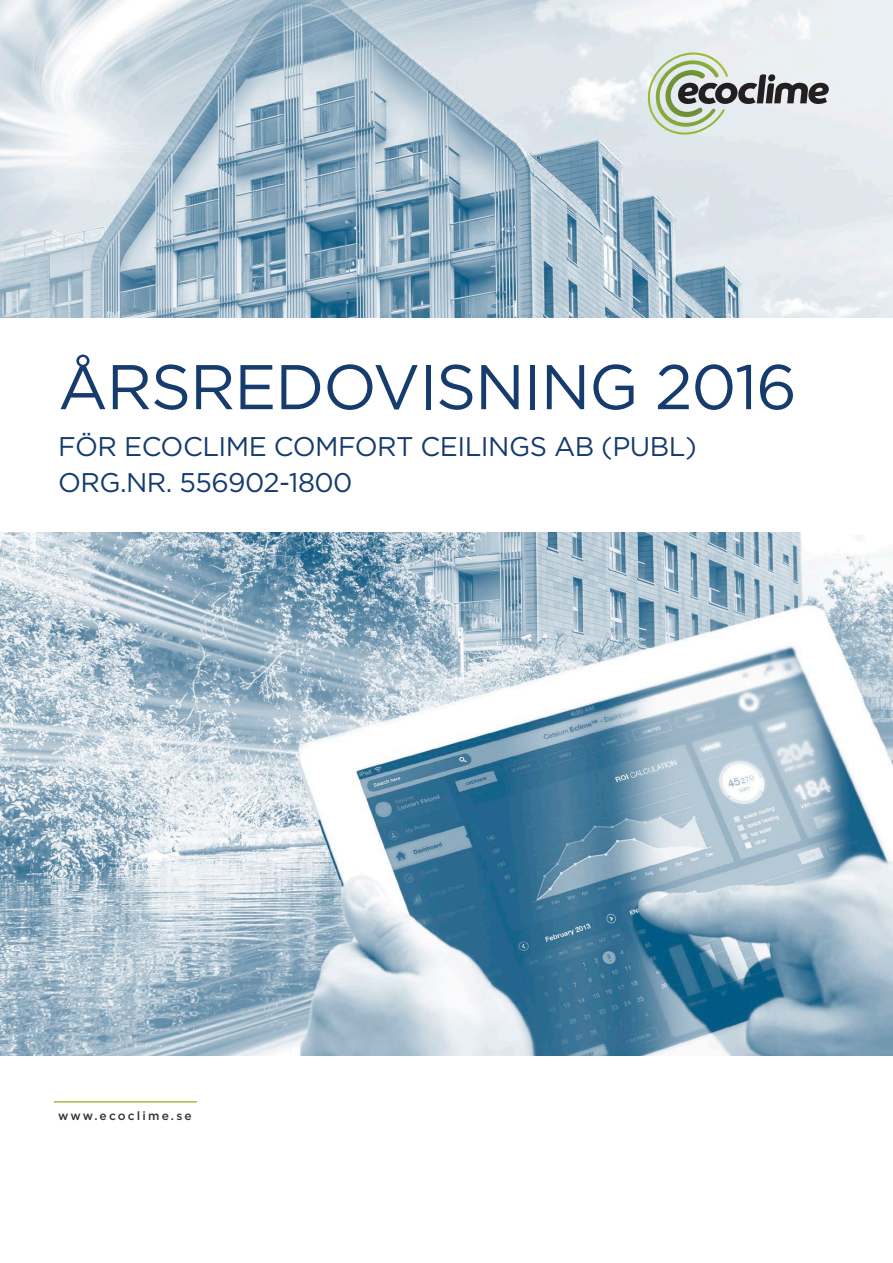
<style>
.page{position:relative;width:893px;height:1263px;background:#fff}
.page>*{position:absolute;margin:0;border:0;box-sizing:border-box;transform-origin:0 0}
.t1{font:63px "Gotham HTF";letter-spacing:-.02em;color:#163c6d}
.t2{font:27px/36px "Gotham HTF";letter-spacing:-.02em;color:#163c6d}
.t3{font:500 12px "Gotham HTF";letter-spacing:.18em;color:#323332}
</style>
<div class="page">
<img style="left:0;top:0;width:893px;height:1056px">
<hr style="left:54px;top:1101px;width:143px;height:1px;background:#9dc23b">
<svg style="left:648px;top:52px;width:181px;height:83px;background:#c1c8c0"></svg>
<div style="left:0;top:318px;width:893px;height:213px;background:#fff"></div>
<h1 class="t1" style="left:58px;top:352px;width:740px">ÅRSREDOVISNING 2016</h1>
<p class="t2" style="left:58px;top:428px;width:640px">FÖR ECOCLIME COMFORT CEILINGS AB (PUBL)<br>ORG.NR. 556902-1800</p>
<p class="t3" style="left:58px;top:1109px;width:135px">www.ecoclime.se</p>
</div>
